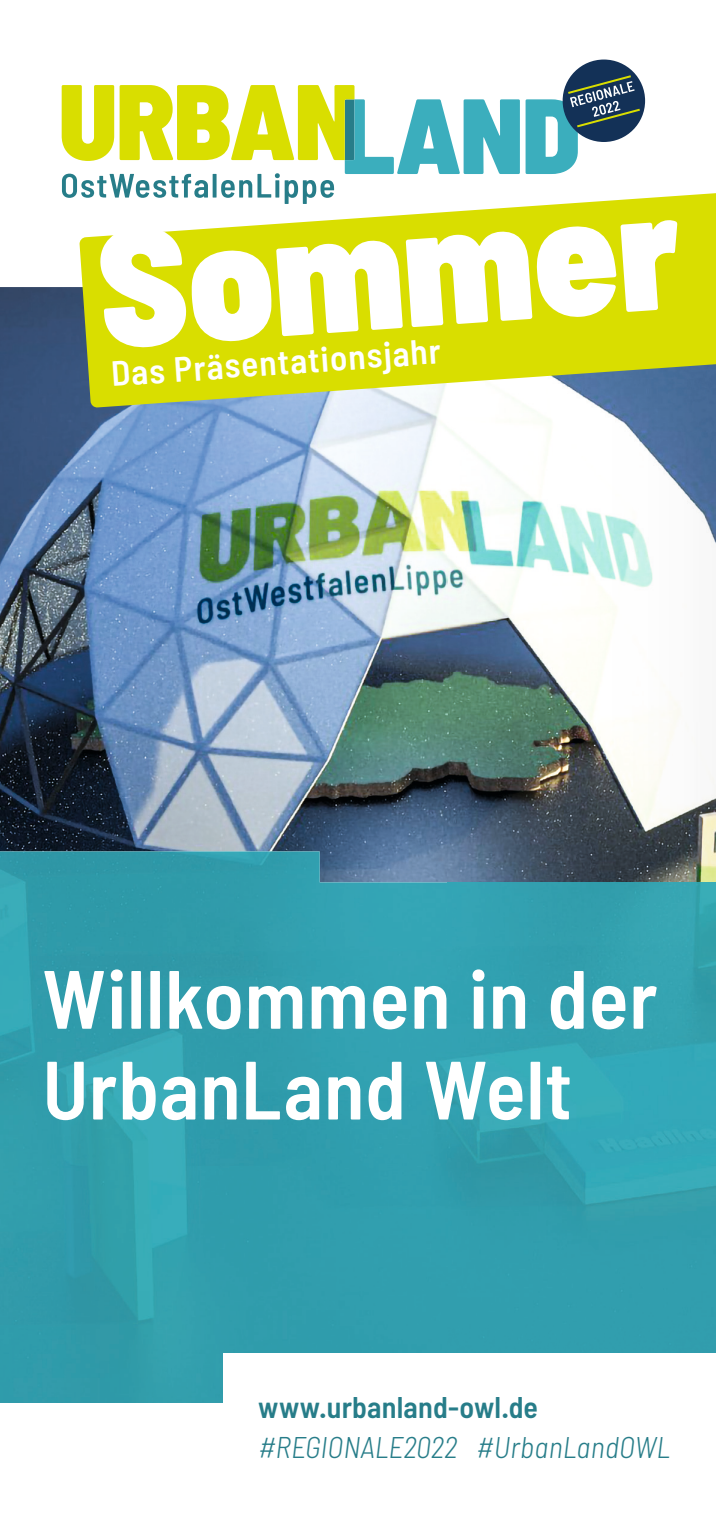
<style>
.page{position:relative;width:716px;height:1531px;background:#fff}
.page>*{position:absolute;margin:0;border:0;box-sizing:border-box;transform-origin:0 0}
.t1{font:600 semi-condensed 82.5px/90.8px "Barlow";letter-spacing:.01em;color:#fff}
.t2{font:600 semi-condensed 35px "Barlow";color:#fff}
.t3{font:italic 300 semi-condensed 30px "Barlow";letter-spacing:.005em;color:#277d89}
.t4{font:600 semi-condensed 30px "Barlow";letter-spacing:.005em;color:#277d89}
</style>
<div class="page">
<img style="left:0;top:287px;width:447px;height:564px">
<img style="left:447px;top:408px;width:269px;height:945px">
<img style="left:0;top:851px;width:448px;height:552px">
<div style="left:223px;top:1354px;width:493px;height:177px;background:#fff"></div>
<svg style="left:79px;top:193px;width:637px;height:215px;fill:#d9de00"></svg>
<svg style="left:99px;top:220px;width:578px;height:129px"></svg>
<div style="left:562px;top:60px;width:83px;height:82px;background:#133157;border-radius:50%"></div>
<svg style="left:62px;top:74px;width:580px;height:130px"></svg>
<p class="t2" style="left:110px;top:352px;width:332px;rotate:-4deg">Das Präsentationsjahr</p>
<p class="t1" style="left:43px;top:952px;width:616px">Willkommen in der<br>UrbanLand Welt</p>
<p class="t4" style="left:258px;top:1388px;width:282px">www.urbanland-owl.de</p>
<p class="t3" style="left:258px;top:1428px;width:414px">#REGIONALE2022 #UrbanLandOWL</p>
</div>
